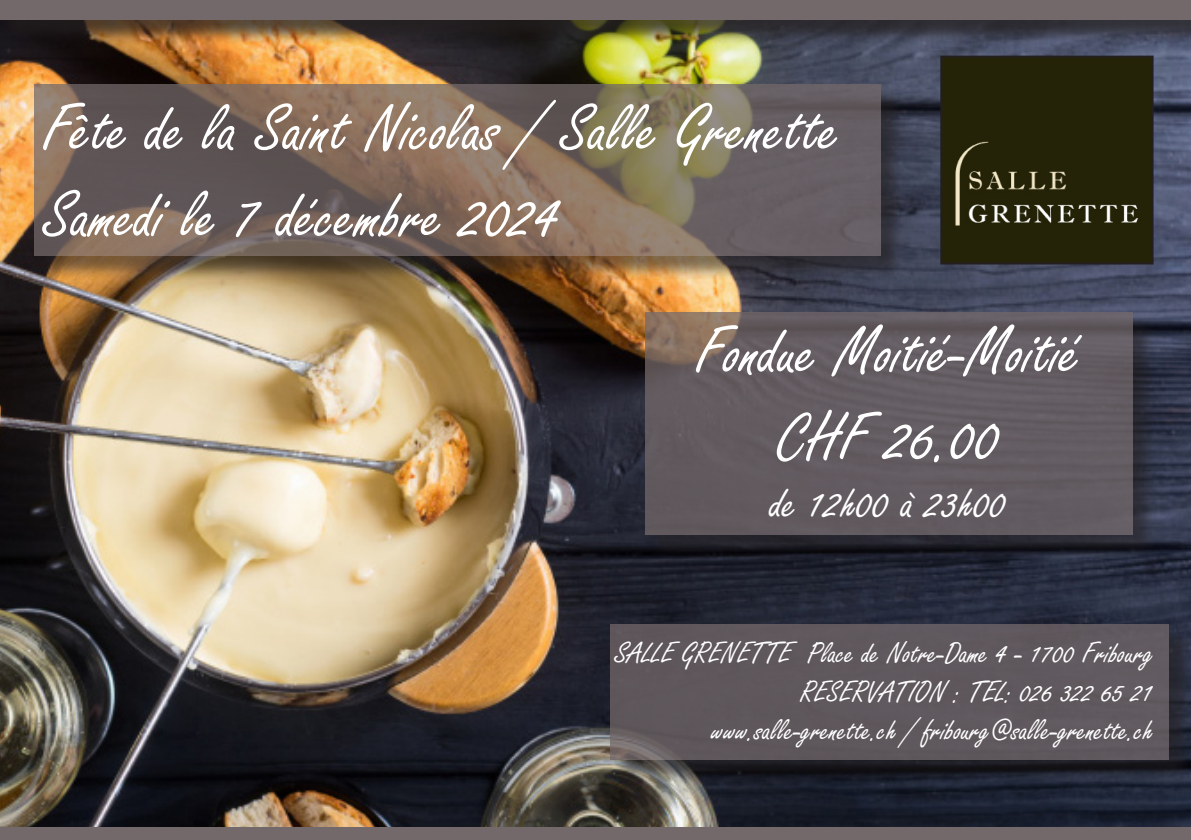
<style>
.page{position:relative;width:1191px;height:840px;background:#fff}
.page>*{position:absolute;margin:0;border:0;box-sizing:border-box;transform-origin:0 0}
.t1{font:72px "Freestyle Script";color:#fff}
.t2{font:48px "Freestyle Script";color:#fff}
.t3{font:32px "Freestyle Script";color:#fff}
</style>
<div class="page">
<img style="left:0;top:44px;width:1191px;height:782px">
<div style="left:943px;top:59px;width:207px;height:202px;background:#242207"></div>
<div style="left:940px;top:56px;width:213px;height:208px;border:2px solid #231f20"></div>
<div style="left:648px;top:315px;width:509px;height:244px;background:#231f20;opacity:.75"></div>
<div style="left:645px;top:312px;width:487px;height:222px;background:#625b60"></div>
<div style="left:37px;top:87px;width:868px;height:193px;background:#231f20;opacity:.75"></div>
<svg style="left:34px;top:84px;width:846px;height:171px;background:#76675d"></svg>
<div style="left:613px;top:627px;width:578px;height:157px;background:#231f20;opacity:.75"></div>
<div style="left:610px;top:624px;width:559px;height:135px;background:#5f585c"></div>
<div style="left:0;top:0;width:1191px;height:44px;background:#231f20;opacity:.75"></div>
<div style="left:0;top:0;width:1191px;height:20px;background:#74696a"></div>
<div style="left:0;top:826px;width:1191px;height:13px;background:#74696a"></div>
<p class="t1" style="left:44px;top:90px;width:798px">Fête de la Saint Nicolas / Salle Grenette</p>
<p class="t1" style="left:44px;top:176px;width:518px">Samedi le 7 décembre 2024</p>
<p class="t1" style="left:696px;top:312px;width:386px">Fondue Moitié-Moitié</p>
<p class="t1" style="left:777px;top:399px;width:224px">CHF 26.00</p>
<p class="t2" style="left:771px;top:477px;width:237px">de 12h00 à 23h00</p>
<p class="t3" style="left:615px;top:635px;width:540px">SALLE GRENETTE Place de Notre-Dame 4 - 1700 Fribourg</p>
<p class="t3" style="left:800px;top:674px;width:354px">RESERVATION : TEL: 026 322 65 21</p>
<p class="t3" style="left:712px;top:712px;width:443px">www.salle-grenette.ch / fribourg@salle-grenette.ch</p>
</div>
